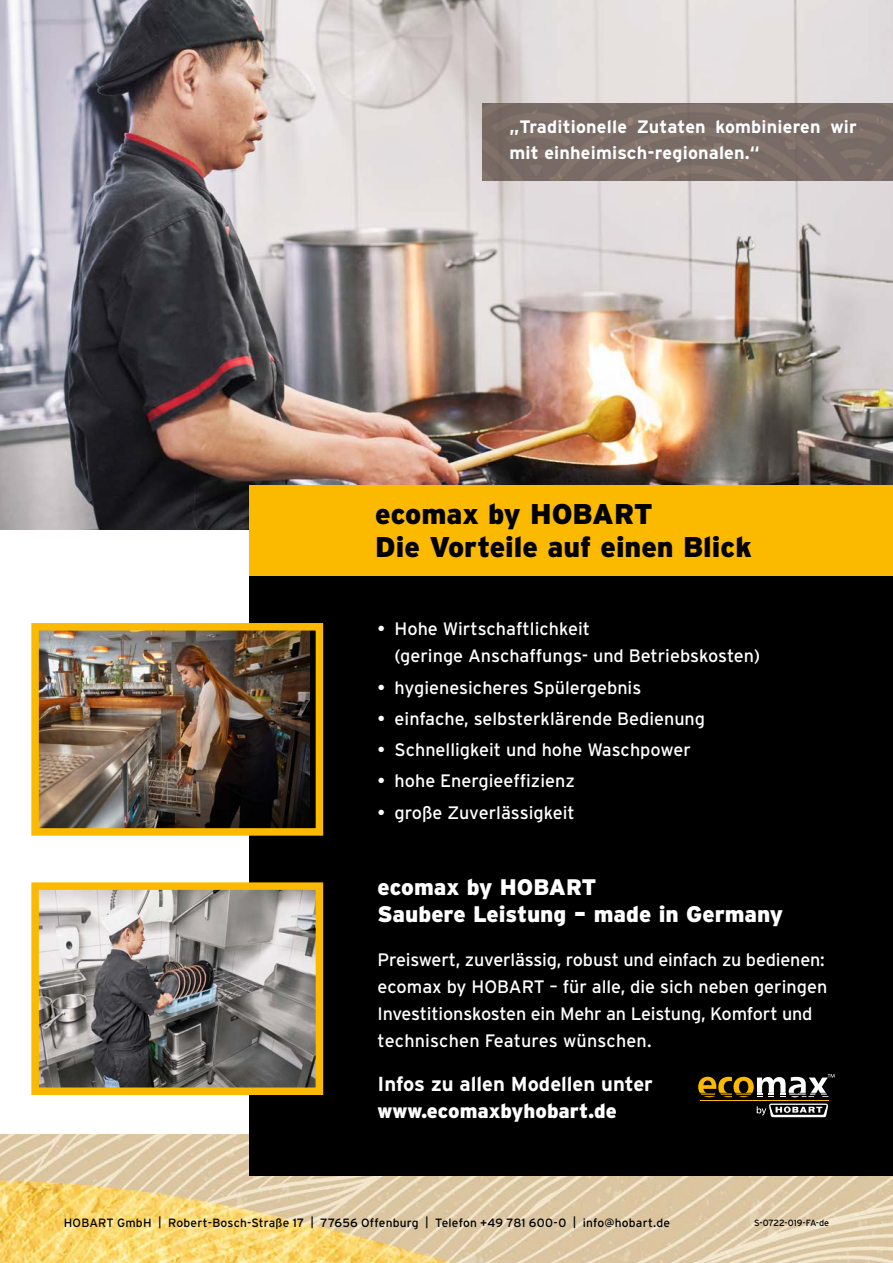
<style>
.page{position:relative;width:893px;height:1263px;background:#fff}
.page>*{position:absolute;margin:0;border:0;box-sizing:border-box;transform-origin:0 0}
.t1{font:900 28.5px/33px "Interstate";color:#000}
.t2{font:900 22.5px/27px "Interstate";color:#fff}
.t3{font:700 20.25px "Interstate";color:#fff}
.t4{font:900 20.25px "Interstate";color:#fff}
.t5{font:18px/27px "Interstate";color:#fff}
.t6{font:700 18px/25.5px "Interstate";letter-spacing:.01em;color:#fff}
.t7{font:12px "Interstate";letter-spacing:.015em;color:#000}
.t8{font:9px "Interstate";letter-spacing:-.01em;color:#000}
</style>
<div class="page">
<img style="left:0;top:1135px;width:893px;height:128px">
<img style="left:0;top:0;width:893px;height:529px">
<img style="left:483px;top:104px;width:410px;height:77px">
<div style="left:249px;top:485px;width:644px;height:91px;background:#fbba00"></div>
<div style="left:249px;top:576px;width:644px;height:600px;background:#000"></div>
<img style="left:40px;top:632px;width:270px;height:195px">
<div style="left:31px;top:623px;width:292px;height:213px;border:8px solid #fbba00"></div>
<img style="left:40px;top:891px;width:274px;height:195px">
<div style="left:31px;top:882px;width:292px;height:213px;border:8px solid #fbba00"></div>
<hr style="left:700px;top:1100px;width:128px;height:1px;background:#fbba00">
<svg style="left:757px;top:1103px;width:71px;height:14px"></svg>
<svg style="left:698px;top:1074px;width:136px;height:23px"></svg>
<p class="t6" style="left:510px;top:114px;width:349px">„Traditionelle Zutaten kombinieren wir mit einheimisch-regionalen.“</p>
<h1 class="t1" style="left:375px;top:497px;width:378px">ecomax by HOBART<br>Die Vorteile auf einen Blick</h1>
<p class="t5" style="left:395px;top:615px;width:367px;text-indent:-17px">• Hohe Wirtschaftlichkeit<br>(geringe Anschaffungs- und Betriebskosten)</p>
<p class="t5" style="left:378px;top:674px;width:265px">• hygienesicheres Spülergebnis</p>
<p class="t5" style="left:378px;top:705px;width:329px">• einfache, selbsterklärende Bedienung</p>
<p class="t5" style="left:378px;top:736px;width:315px">• Schnelligkeit und hohe Waschpower</p>
<p class="t5" style="left:378px;top:767px;width:199px">• hohe Energieeffizienz</p>
<p class="t5" style="left:378px;top:799px;width:199px">• große Zuverlässigkeit</p>
<p class="t2" style="left:378px;top:874px;width:407px">ecomax by HOBART<br>Saubere Leistung – made in Germany</p>
<p class="t5" style="left:378px;top:946px;width:451px">Preiswert, zuverlässig, robust und einfach zu bedienen: ecomax by HOBART – für alle, die sich neben geringen Investitionskosten ein Mehr an Leistung, Komfort und technischen Features wünschen.</p>
<p class="t3" style="left:378px;top:1073px;width:277px">Infos zu allen Modellen unter</p>
<p class="t4" style="left:378px;top:1099px;width:241px">www.ecomaxbyhobart.de</p>
<p class="t7" style="left:64px;top:1215px;width:608px">HOBART GmbH | Robert-Bosch-Straße 17 | 77656 Offenburg | Telefon +49 781 600-0 | info@hobart.de</p>
<p class="t8" style="left:754px;top:1218px;width:77px">S-0722-019-FA-de</p>
</div>
